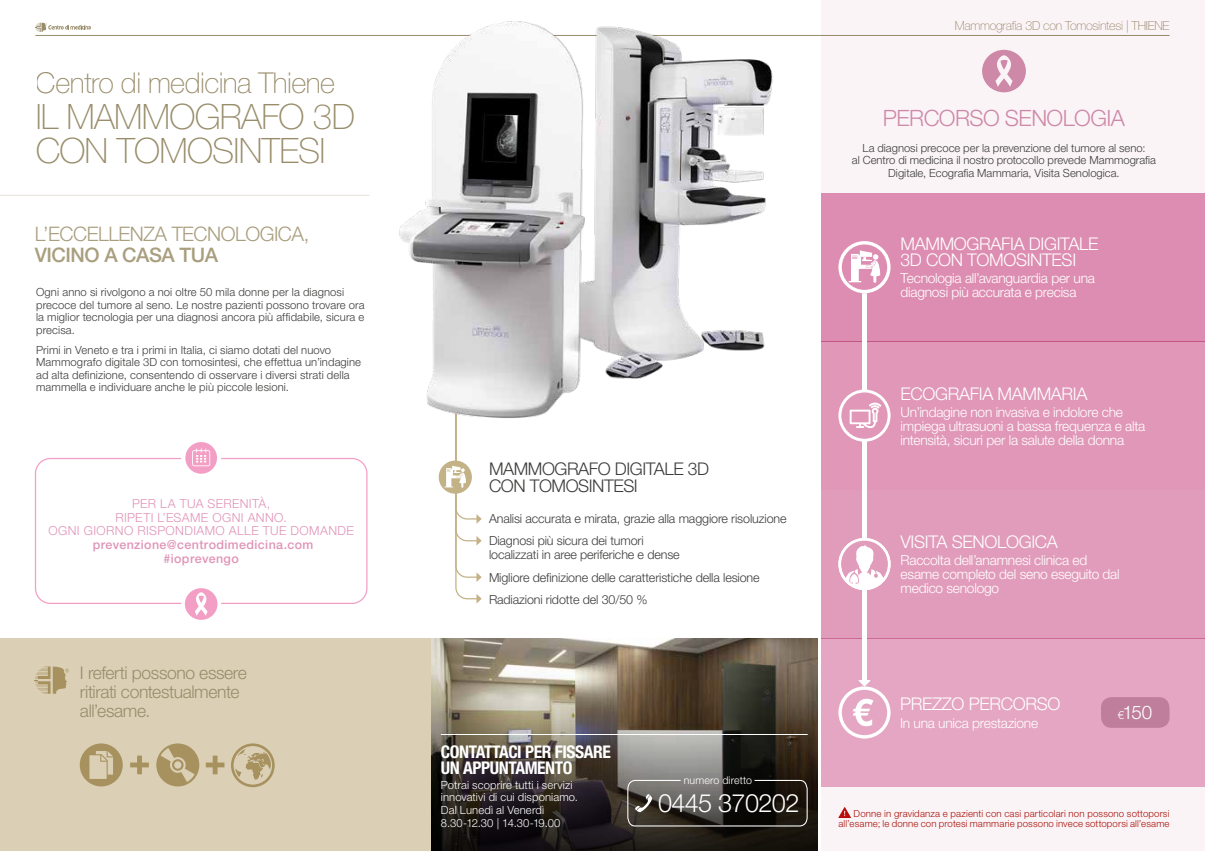
<style>
.page{position:relative;width:1205px;height:851px;background:#fff}
.page>*{position:absolute;margin:0;border:0;box-sizing:border-box;transform-origin:0 0}
.t1{font:100 35px "Helvetica Neue LT Std";letter-spacing:-.02em;color:#988c6a}
.t2{font:100 28.75px "Helvetica Neue LT Std";letter-spacing:-.02em;color:#988c6a}
.t3{font:300 25.25px "Helvetica Neue LT Std";letter-spacing:-.025em;color:#fff}
.t4{font:300 22.5px "Helvetica Neue LT Std";letter-spacing:-.025em;color:#ce89a8}
.t5{font:300 20px "Helvetica Neue LT Std";letter-spacing:-.025em;color:#a99e7e}
.t6{font:500 20px "Helvetica Neue LT Std";letter-spacing:-.025em;color:#a99e7e}
.t7{font:300 18.75px "Helvetica Neue LT Std";color:#fff}
.t8{font:300 17.5px/16.2px "Helvetica Neue LT Std";letter-spacing:-.02em;color:#fff}
.t9{font:300 17.5px/18.8px "Helvetica Neue LT Std";letter-spacing:-.025em;color:#988c6a}
.t10{font:300 17.5px/16.2px "Helvetica Neue LT Std";letter-spacing:-.025em;color:#3c3c3b}
.t11{font:700 condensed 17.5px/16.2px "Helvetica Neue LT Std";letter-spacing:-.025em;color:#fff}
.t12{font:300 13.75px/13.8px "Helvetica Neue LT Std";letter-spacing:-.02em;color:#fff}
.t13{font:300 12.5px/22.5px "Helvetica Neue LT Std";letter-spacing:-.01em;color:#3c3c3b}
.t14{font:300 12.5px/13.9px "Helvetica Neue LT Std";letter-spacing:.03em;color:#e094b7;text-align:center}
.t15{font:500 12.5px/13.9px "Helvetica Neue LT Std";letter-spacing:.03em;color:#e094b7;text-align:center}
.t16{font:100 12.5px "Helvetica Neue LT Std";letter-spacing:-.025em;color:#988c6a}
.t17{font:300 11.25px/12.5px "Helvetica Neue LT Std";letter-spacing:.01em;color:#3c3c3b;text-align:center}
.t18{font:300 11.25px/12.5px "Helvetica Neue LT Std";letter-spacing:.01em;color:#fff}
.t19{font:300 10.62px "Helvetica Neue LT Std";letter-spacing:.01em;color:#fff}
.t20{font:300 9.62px/10px "Helvetica Neue LT Std";letter-spacing:.015em;color:#a71008;text-align:right}
.s1{font-size:11.25px}
</style>
<div class="page">
<img style="left:431px;top:638px;width:387px;height:19px">
<svg style="left:431px;top:657px;width:387px;height:193px;background:#585046"></svg>
<hr style="left:602px;top:35px;width:567px;height:1px;background:#988c6a">
<hr style="left:35px;top:35px;width:567px;height:1px;background:#988c6a">
<svg style="left:35px;top:23px;width:56px;height:9px"></svg>
<div style="left:821px;top:0;width:384px;height:850px;background:#fbf4f7"></div>
<div style="left:35px;top:458px;width:332px;height:146px;border:1px solid #f39fc5;border-radius:15px"></div>
<div style="left:821px;top:193px;width:384px;height:148px;background:#dd8db1"></div>
<div style="left:821px;top:341px;width:384px;height:148px;background:#e094b7"></div>
<div style="left:821px;top:489px;width:384px;height:149px;background:#e19cbb"></div>
<div style="left:821px;top:638px;width:384px;height:148px;background:#e4a6c2"></div>
<svg style="left:849px;top:402px;width:32px;height:26px"></svg>
<div style="left:838px;top:389px;width:52px;height:52px;border:3px solid #fff;border-radius:50%"></div>
<svg style="left:849px;top:250px;width:31px;height:33px"></svg>
<div style="left:838px;top:241px;width:52px;height:52px;border:3px solid #fff;border-radius:50%"></div>
<svg style="left:838px;top:538px;width:52px;height:52px"></svg>
<hr style="left:0;top:195px;width:369px;height:1px;background:#e2ddcf">
<svg style="left:838px;top:807px;width:13px;height:10px"></svg>
<div style="left:181px;top:438px;width:40px;height:40px;background:#fff;border-radius:50%"></div>
<div style="left:181px;top:584px;width:40px;height:40px;background:#fff;border-radius:50%"></div>
<img style="left:399px;top:21px;width:374px;height:397px">
<svg style="left:982px;top:50px;width:44px;height:42px"></svg>
<svg style="left:185px;top:588px;width:32px;height:31px"></svg>
<svg style="left:185px;top:442px;width:32px;height:31px"></svg>
<div style="left:862px;top:293px;width:5px;height:98px;background:#fff"></div>
<div style="left:862px;top:440px;width:5px;height:98px;background:#fff"></div>
<div style="left:862px;top:585px;width:5px;height:95px;background:#fff"></div>
<svg style="left:858px;top:680px;width:13px;height:6px"></svg>
<div style="left:838px;top:686px;width:52px;height:52px;border:3px solid #fff;border-radius:50%"></div>
<svg style="left:852px;top:698px;width:21px;height:28px"></svg>
<div style="left:1101px;top:697px;width:68px;height:30px;background:#bf7f9c;border-radius:11px"></div>
<div style="left:0;top:638px;width:431px;height:212px;background:#dbd0b6"></div>
<svg style="left:80px;top:743px;width:43px;height:43px"></svg>
<svg style="left:156px;top:743px;width:43px;height:43px"></svg>
<svg style="left:231px;top:743px;width:44px;height:44px"></svg>
<svg style="left:130px;top:755px;width:19px;height:19px"></svg>
<svg style="left:206px;top:755px;width:18px;height:19px"></svg>
<svg style="left:35px;top:666px;width:34px;height:27px"></svg>
<div style="left:439px;top:460px;width:33px;height:33px;background:#c3b286;border-radius:50%"></div>
<svg style="left:445px;top:325px;width:37px;height:278px"></svg>
<hr style="left:441px;top:734px;width:366px;height:1px;background:#fff">
<svg style="left:627px;top:779px;width:181px;height:47px;background:#3d3a35"></svg>
<h2 class="t2" style="left:36px;top:66px;width:301px">Centro di medicina Thiene</h2>
<p class="t16" style="left:955px;top:19px;width:216px">Mammografia 3D con Tomosintesi | THIENE</p>
<h1 class="t1" style="left:35px;top:97px;width:321px">IL MAMMOGRAFO 3D</h1>
<h3 class="t4" style="left:883px;top:104px;width:244px">PERCORSO SENOLOGIA</h3>
<h1 class="t1" style="left:35px;top:130px;width:292px">CON TOMOSINTESI</h1>
<p class="t17" style="left:852px;top:141px;width:306px">La diagnosi precoce per la prevenzione del tumore al seno:<br>al Centro di medicina il nostro protocollo prevede Mammografia<br>Digitale, Ecografia Mammaria, Visita Senologica.</p>
<h3 class="t5" style="left:35px;top:221px;width:276px">L’ECCELLENZA TECNOLOGICA,</h3>
<h3 class="t6" style="left:35px;top:243px;width:185px">VICINO A CASA TUA</h3>
<h3 class="t8" style="left:900px;top:235px;width:199px">MAMMOGRAFIA DIGITALE<br>3D CON TOMOSINTESI</h3>
<p class="t12" style="left:900px;top:271px;width:196px">Tecnologia all’avanguardia per una</p>
<p class="t17" style="left:36px;top:286px;width:310px">Ogni anno si rivolgono a noi oltre 50 mila donne per la diagnosi</p>
<p class="t12" style="left:900px;top:285px;width:177px">diagnosi più accurata e precisa</p>
<p class="t17" style="left:36px;top:298px;width:330px;text-align:justify">precoce del tumore al seno. Le nostre pazienti possono trovare ora la miglior tecnologia per una diagnosi ancora più affidabile, sicura e precisa.</p>
<p class="t17" style="left:36px;top:343px;width:326px;text-align:left">Primi in Veneto e tra i primi in Italia, ci siamo dotati del nuovo Mammografo digitale 3D con tomosintesi, che effettua un’indagine ad alta definizione, consentendo di osservare i diversi strati della mammella e individuare anche le più piccole lesioni.</p>
<h3 class="t8" style="left:900px;top:385px;width:188px">ECOGRAFIA MAMMARIA</h3>
<p class="t12" style="left:900px;top:405px;width:246px">Un’indagine non invasiva e indolore che impiega ultrasuoni a bassa frequenza e alta intensità, sicuri per la salute della donna</p>
<p class="t14" style="left:48px;top:496px;width:307px">PER LA TUA SERENITÀ,<br>RIPETI L’ESAME OGNI ANNO.<br>OGNI GIORNO RISPONDIAMO ALLE TUE DOMANDE</p>
<p class="t15" style="left:93px;top:537px;width:222px">prevenzione@centrodimedicina.com #ioprevengo</p>
<h3 class="t9" style="left:80px;top:663px;width:169px">I referti possono essere ritirati contestualmente all’esame.</h3>
<h3 class="t10" style="left:489px;top:460px;width:222px">MAMMOGRAFO DIGITALE 3D<br>CON TOMOSINTESI</h3>
<p class="t13" style="left:489px;top:506px;width:299px">Analisi accurata e mirata, grazie alla maggiore risoluzione<br>Diagnosi più sicura dei tumori</p>
<p class="t13" style="left:489px;top:543px;width:272px">localizzati in aree periferiche e dense<br>Migliore definizione delle caratteristiche della lesione<br>Radiazioni ridotte del 30/50 %</p>
<h3 class="t11" style="left:441px;top:743px;width:171px">CONTATTACI PER FISSARE<br>UN APPUNTAMENTO</h3>
<p class="t18" style="left:441px;top:778px;width:139px">Potrai scoprire tutti i servizi innovativi di cui disponiamo.<br>Dal Lunedì al Venerdì<br>8.30-12.30 | 14.30-19.00</p>
<p class="t19" style="left:684px;top:773px;width:70px">numero diretto</p>
<h3 class="t3" style="left:658px;top:787px;width:143px">0445 370202</h3>
<h3 class="t8" style="left:900px;top:533px;width:159px">VISITA SENOLOGICA</h3>
<p class="t12" style="left:900px;top:553px;width:221px">Raccolta dell’anamnesi clinica ed esame completo del seno eseguito dal medico senologo</p>
<h3 class="t8" style="left:900px;top:695px;width:162px">PREZZO PERCORSO</h3>
<p class="t12" style="left:900px;top:715px;width:139px">In una unica prestazione</p>
<h3 class="t7" style="left:1118px;top:701px;width:36px"><span class="s1">€</span>150</h3>
<p class="t20" style="left:838px;top:807px;width:333px">Donne in gravidanza e pazienti con casi particolari non possono sottoporsi all’esame; le donne con protesi mammarie possono invece sottoporsi all’esame</p>
</div>
